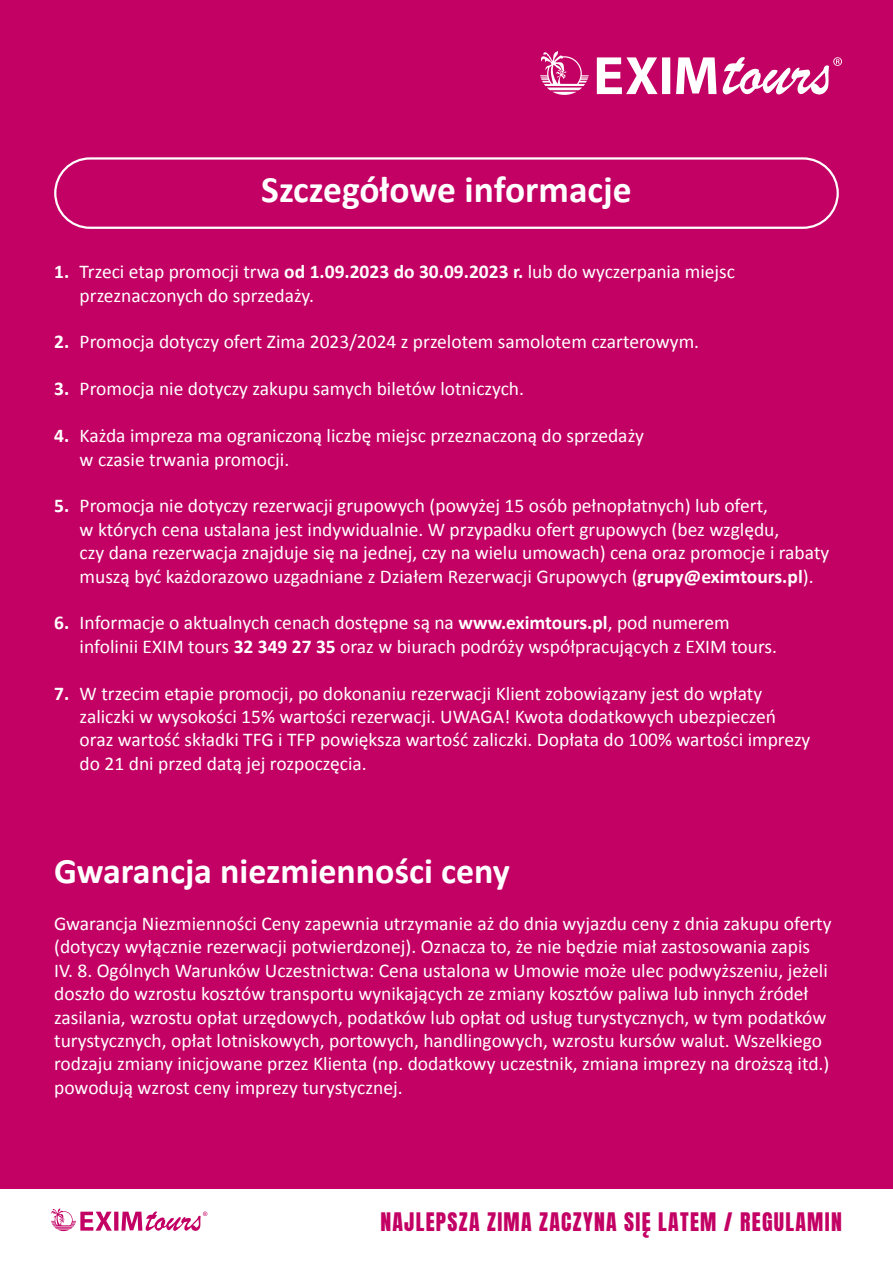
<style>
.page{position:relative;width:893px;height:1263px;background:#fff}
.page>*{position:absolute;margin:0;border:0;box-sizing:border-box;transform-origin:0 0}
.t1{font:700 37.5px "Calibri";color:#fff}
.t2{font:700 36px "Calibri";color:#fff}
.t3{font:21.75px "Anton";letter-spacing:.06em;color:#c30064}
.t4{font:19.5px/23.4px "Calibri";color:#fff}
.s1{font-weight:700}
</style>
<div class="page">
<div style="left:0;top:0;width:893px;height:1188px;background:#c30064"></div>
<svg style="left:722px;top:57px;width:120px;height:38px"></svg>
<svg style="left:597px;top:57px;width:60px;height:37px"></svg>
<div style="left:662px;top:57px;width:8px;height:37px;background:#fff"></div>
<svg style="left:676px;top:57px;width:40px;height:37px"></svg>
<svg style="left:540px;top:51px;width:49px;height:44px"></svg>
<svg style="left:114px;top:1212px;width:4px;height:18px"></svg>
<svg style="left:121px;top:1211px;width:86px;height:20px"></svg>
<svg style="left:51px;top:1208px;width:61px;height:23px"></svg>
<div style="left:54px;top:157px;width:785px;height:72px;border:2px solid #fff;border-radius:35px"></div>
<h1 class="t1" style="left:261px;top:163px;width:372px">Szczegółowe informacje</h1>
<p class="t4" style="left:80px;top:260px;width:657px;text-indent:-26px"><span class="s1">1.</span> Trzeci etap promocji trwa <span class="s1">od 1.09.2023 do 30.09.2023 r.</span> lub do wyczerpania miejsc przeznaczonych do sprzedaży.</p>
<p class="t4" style="left:54px;top:330px;width:646px"><span class="s1">2.</span> Promocja dotyczy ofert Zima 2023/2024 z przelotem samolotem czarterowym.</p>
<p class="t4" style="left:54px;top:377px;width:471px"><span class="s1">3.</span> Promocja nie dotyczy zakupu samych biletów lotniczych.</p>
<p class="t4" style="left:80px;top:423px;width:566px;text-indent:-26px"><span class="s1">4.</span> Każda impreza ma ograniczoną liczbę miejsc przeznaczoną do sprzedaży w czasie trwania promocji.</p>
<p class="t4" style="left:80px;top:494px;width:751px;text-indent:-26px"><span class="s1">5.</span> Promocja nie dotyczy rezerwacji grupowych (powyżej 15 osób pełnopłatnych) lub ofert,<br>w których cena ustalana jest indywidualnie. W przypadku ofert grupowych (bez względu,<br>czy dana rezerwacja znajduje się na jednej, czy na wielu umowach) cena oraz promocje i rabaty muszą być każdorazowo uzgadniane z Działem Rezerwacji Grupowych (<span class="s1">grupy@eximtours.pl</span>).</p>
<p class="t4" style="left:80px;top:611px;width:699px;text-indent:-26px"><span class="s1">6.</span> Informacje o aktualnych cenach dostępne są na <span class="s1">www.eximtours.pl</span>, pod numerem infolinii EXIM tours <span class="s1">32 349 27 35</span> oraz w biurach podróży współpracujących z EXIM tours.</p>
<p class="t4" style="left:80px;top:681px;width:732px;text-indent:-26px"><span class="s1">7.</span> W trzecim etapie promocji, po dokonaniu rezerwacji Klient zobowiązany jest do wpłaty zaliczki w wysokości 15% wartości rezerwacji. UWAGA! Kwota dodatkowych ubezpieczeń oraz wartość składki TFG i TFP powiększa wartość zaliczki. Dopłata do 100% wartości imprezy do 21 dni przed datą jej rozpoczęcia.</p>
<h2 class="t2" style="left:54px;top:846px;width:457px">Gwarancja niezmienności ceny</h2>
<p class="t4" style="left:54px;top:911px;width:779px">Gwarancja Niezmienności Ceny zapewnia utrzymanie aż do dnia wyjazdu ceny z dnia zakupu oferty (dotyczy wyłącznie rezerwacji potwierdzonej). Oznacza to, że nie będzie miał zastosowania zapis IV. 8. Ogólnych Warunków Uczestnictwa: Cena ustalona w Umowie może ulec podwyższeniu, jeżeli doszło do wzrostu kosztów transportu wynikających ze zmiany kosztów paliwa lub innych źródeł zasilania, wzrostu opłat urzędowych, podatków lub opłat od usług turystycznych, w tym podatków turystycznych, opłat lotniskowych, portowych, handlingowych, wzrostu kursów walut. Wszelkiego rodzaju zmiany inicjowane przez Klienta (np. dodatkowy uczestnik, zmiana imprezy na droższą itd.) powodują wzrost ceny imprezy turystycznej.</p>
<p class="t3" style="left:380px;top:1211px;width:463px">NAJLEPSZA ZIMA ZACZYNA SIĘ LATEM / REGULAMIN</p>
</div>
